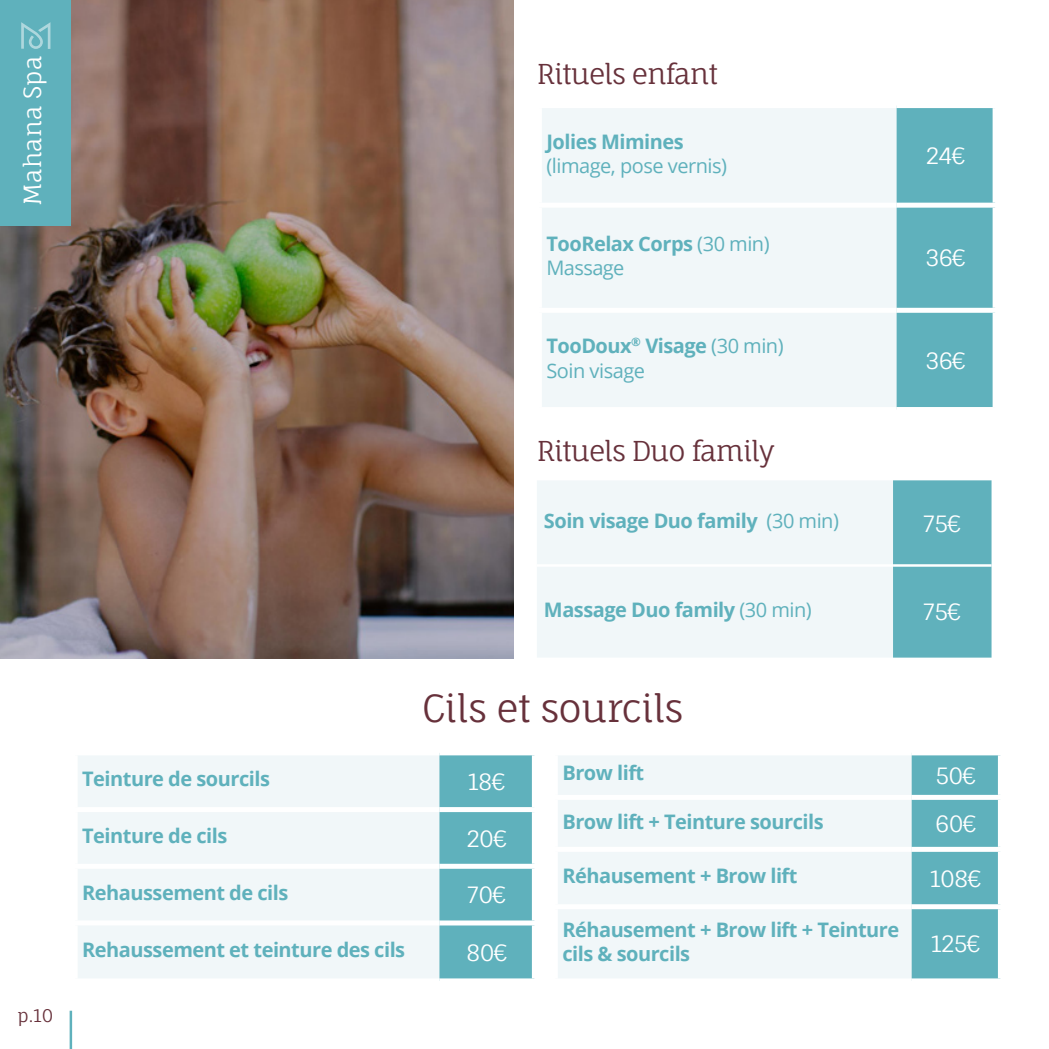
<style>
.page{position:relative;width:1049px;height:1049px;background:#fff}
.page>*{position:absolute;margin:0;border:0;box-sizing:border-box;transform-origin:0 0}
.t1{font:37.5px "Fauna One";letter-spacing:-.02em;color:#67313b}
.t2{font:27.5px "Fauna One";letter-spacing:-.04em;color:#67313b}
.t3{font:23.75px "Fauna One";color:#fff}
.t4{font:22.5px "Fauna One";letter-spacing:-.03em;color:#fff}
.t5{font:700 20px/24px "Open Sans";letter-spacing:-.025em;color:#5fb1bc}
.t6{font:20px/24px "Open Sans";letter-spacing:-.025em;color:#5fb1bc}
.t7{font:17.5px "Fauna One";color:#67313b}
.s1{font-weight:700}
.s2{font-weight:400}
</style>
<div class="page">
<div style="left:78px;top:756px;width:361px;height:222px;background:#f1f7f9"></div>
<div style="left:439px;top:755px;width:93px;height:223px;background:#5fb1bc"></div>
<div style="left:73px;top:807px;width:366px;height:5px;background:#fff"></div>
<div style="left:439px;top:807px;width:98px;height:5px;background:#fff"></div>
<div style="left:73px;top:864px;width:366px;height:5px;background:#fff"></div>
<div style="left:439px;top:864px;width:98px;height:5px;background:#fff"></div>
<div style="left:73px;top:920px;width:366px;height:5px;background:#fff"></div>
<div style="left:439px;top:920px;width:98px;height:5px;background:#fff"></div>
<hr style="left:70px;top:1011px;width:2px;height:38px;background:#5fb1bc">
<img style="left:0;top:0;width:514px;height:658px">
<div style="left:558px;top:755px;width:354px;height:223px;background:#f1f7f9"></div>
<div style="left:912px;top:755px;width:86px;height:223px;background:#5fb1bc"></div>
<div style="left:553px;top:795px;width:359px;height:5px;background:#fff"></div>
<div style="left:912px;top:795px;width:91px;height:5px;background:#fff"></div>
<div style="left:553px;top:847px;width:359px;height:5px;background:#fff"></div>
<div style="left:912px;top:847px;width:91px;height:5px;background:#fff"></div>
<div style="left:553px;top:904px;width:359px;height:5px;background:#fff"></div>
<div style="left:912px;top:904px;width:91px;height:5px;background:#fff"></div>
<div style="left:0;top:0;width:71px;height:226px;background:#5fb1bc"></div>
<svg style="left:21px;top:22px;width:29px;height:27px"></svg>
<div style="left:542px;top:108px;width:354px;height:299px;background:#f1f7f9"></div>
<svg style="left:896px;top:108px;width:96px;height:299px;background:#65b3be"></svg>
<div style="left:537px;top:203px;width:359px;height:5px;background:#fff"></div>
<div style="left:896px;top:203px;width:101px;height:5px;background:#fff"></div>
<div style="left:537px;top:308px;width:359px;height:5px;background:#fff"></div>
<div style="left:896px;top:308px;width:101px;height:5px;background:#fff"></div>
<div style="left:537px;top:481px;width:356px;height:176px;background:#f1f7f9"></div>
<div style="left:893px;top:480px;width:98px;height:178px;background:#60b1bc"></div>
<hr style="left:537px;top:564px;width:356px;height:3px;background:#fff">
<hr style="left:893px;top:564px;width:98px;height:3px;background:#fff">
<p class="t3" style="left:18px;top:206px;width:152px;rotate:-90deg">Mahana Spa</p>
<p class="t7" style="left:18px;top:1005px;width:37px">p.10</p>
<h2 class="t2" style="left:537px;top:57px;width:183px">Rituels enfant</h2>
<p class="t5" style="left:546px;top:129px;width:139px">Jolies Mimines</p>
<p class="t6" style="left:546px;top:153px;width:182px">(limage, pose vernis)</p>
<p class="t6" style="left:546px;top:231px;width:225px"><span class="s1">TooRelax Corps</span> (30 min)<br>Massage</p>
<p class="t6" style="left:546px;top:332px;width:239px;line-height:25px"><span class="s1">TooDoux</span><sup>®</sup> <span class="s1">Visage</span> (30 min)<br>Soin visage</p>
<h2 class="t2" style="left:537px;top:434px;width:239px">Rituels Duo family</h2>
<p class="t4" style="left:926px;top:142px;width:41px">24€</p>
<p class="t4" style="left:925px;top:244px;width:42px">36€</p>
<p class="t4" style="left:925px;top:346px;width:42px">36€</p>
<p class="t5" style="left:544px;top:508px;width:296px">Soin visage Duo family <span class="s2">(30 min)</span></p>
<p class="t4" style="left:923px;top:509px;width:40px">75€</p>
<p class="t5" style="left:544px;top:597px;width:269px">Massage Duo family <span class="s2">(30 min)</span></p>
<p class="t4" style="left:923px;top:598px;width:40px">75€</p>
<h1 class="t1" style="left:422px;top:684px;width:263px">Cils et sourcils</h1>
<p class="t5" style="left:82px;top:766px;width:189px">Teinture de sourcils</p>
<p class="t4" style="left:468px;top:767px;width:39px">18€</p>
<p class="t5" style="left:82px;top:823px;width:147px">Teinture de cils</p>
<p class="t4" style="left:466px;top:824px;width:42px">20€</p>
<p class="t5" style="left:82px;top:880px;width:208px">Rehaussement de cils</p>
<p class="t4" style="left:467px;top:881px;width:41px">70€</p>
<p class="t5" style="left:82px;top:937px;width:324px">Rehaussement et teinture des cils</p>
<p class="t4" style="left:466px;top:938px;width:43px">80€</p>
<p class="t5" style="left:562px;top:760px;width:83px">Brow lift</p>
<p class="t4" style="left:935px;top:761px;width:43px">50€</p>
<p class="t5" style="left:562px;top:809px;width:263px">Brow lift + Teinture sourcils</p>
<p class="t4" style="left:935px;top:810px;width:43px">60€</p>
<p class="t5" style="left:562px;top:863px;width:237px">Réhausement + Brow lift</p>
<p class="t4" style="left:930px;top:864px;width:53px">108€</p>
<p class="t5" style="left:562px;top:917px;width:338px">Réhausement + Brow lift + Teinture cils &amp; sourcils</p>
<p class="t4" style="left:931px;top:930px;width:51px">125€</p>
</div>
